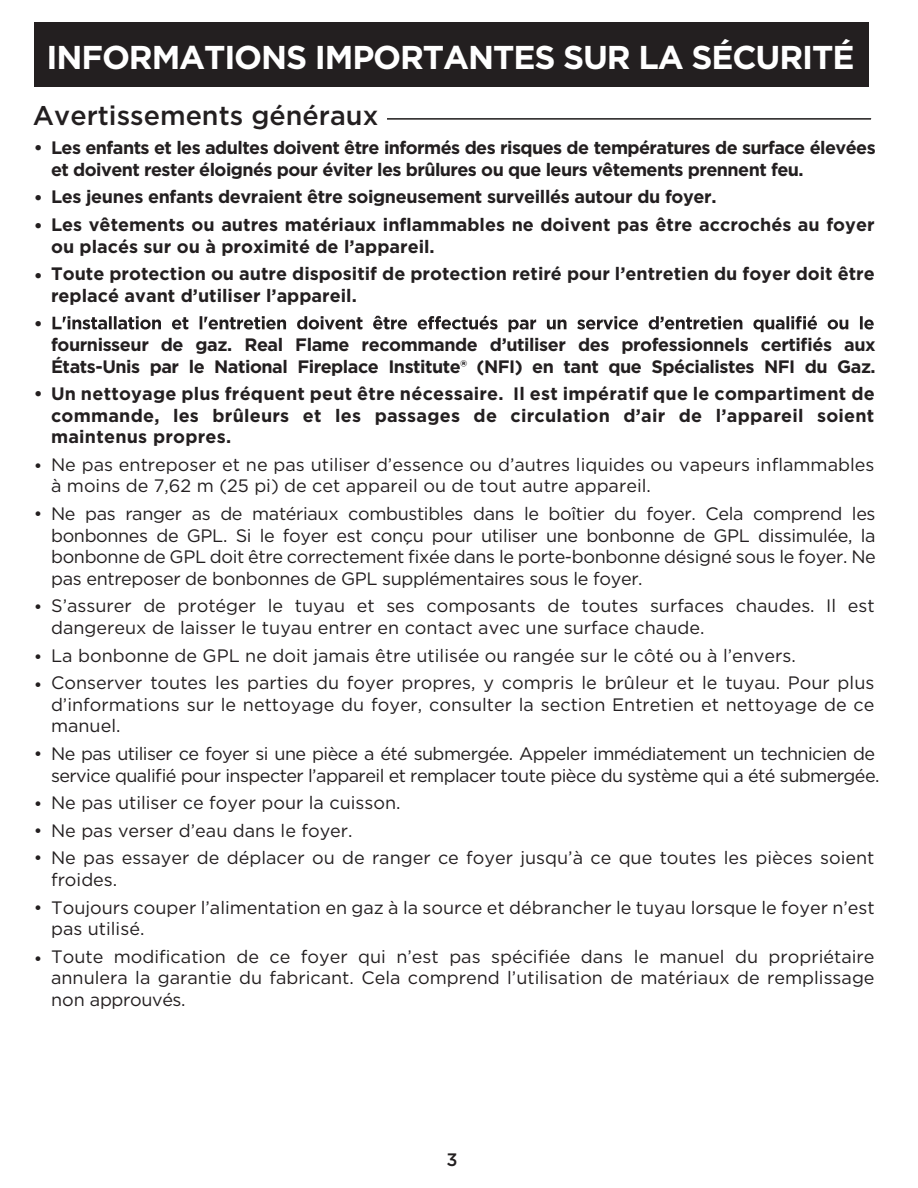
<style>
.page{position:relative;width:918px;height:1188px;background:#fff}
.page>*{position:absolute;margin:0;border:0;box-sizing:border-box;transform-origin:0 0}
.t1{font:700 33px "Gotham";letter-spacing:-.035em;color:#fff}
.t2{font:500 27px "Gotham";color:#231f20}
.t3{font:18px/21.6px "Gotham";color:#231f20}
.t4{font:700 18px/21.6px "Gotham";letter-spacing:-.02em;color:#231f20}
.t5{font:700 18px/27.6px "Gotham";color:#231f20}
.t6{font:18px/21.6px "Gotham";letter-spacing:-.03em;color:#231f20}
.t7{font:500 18px "Gotham";color:#231f20}
</style>
<div class="page">
<div style="left:34px;top:22px;width:834px;height:65px;background:#231f20"></div>
<hr style="left:387px;top:118px;width:484px;height:2px;background:#221f1f">
<svg style="left:53px;top:315px;width:821px;height:17px"></svg>
<h1 class="t1" style="left:47px;top:36px;width:809px">INFORMATIONS IMPORTANTES SUR LA SÉCURITÉ</h1>
<h2 class="t2" style="left:33px;top:98px;width:347px">Avertissements généraux</h2>
<p class="t4" style="left:34px;top:137px;width:10px">•</p>
<p class="t4" style="left:34px;top:184px;width:10px;line-height:27.9px">• •</p>
<p class="t4" style="left:34px;top:264px;width:10px">•</p>
<p class="t4" style="left:34px;top:313px;width:10px">•</p>
<p class="t4" style="left:34px;top:383px;width:10px">•</p>
<p class="t3" style="left:34px;top:454px;width:10px">•</p>
<p class="t3" style="left:34px;top:502px;width:10px">•</p>
<p class="t3" style="left:34px;top:596px;width:10px">•</p>
<p class="t3" style="left:34px;top:642px;width:10px;line-height:28.5px">• •</p>
<p class="t3" style="left:34px;top:743px;width:10px">•</p>
<p class="t3" style="left:34px;top:790px;width:10px;line-height:27px;text-align:justify">• • •</p>
<p class="t3" style="left:34px;top:896px;width:10px">•</p>
<p class="t3" style="left:34px;top:947px;width:10px">•</p>
<p class="t4" style="left:51px;top:137px;width:826px">Les enfants et les adultes doivent être informés des risques de températures de surface élevées et doivent rester éloignés pour éviter les brûlures ou que leurs vêtements prennent feu.</p>
<p class="t5" style="left:51px;top:183px;width:825px">Les jeunes enfants devraient être soigneusement surveillés autour du foyer.<br>Les vêtements ou autres matériaux inflammables ne doivent pas être accrochés au foyer</p>
<p class="t5" style="left:51px;top:232px;width:825px">ou placés sur ou à proximité de l’appareil.<br>Toute protection ou autre dispositif de protection retiré pour l’entretien du foyer doit être</p>
<p class="t5" style="left:51px;top:281px;width:307px">replacé avant d’utiliser l’appareil.</p>
<p class="t4" style="left:51px;top:334px;width:826px">fournisseur de gaz. Real Flame recommande d’utiliser des professionnels certifiés aux<br>États-Unis par le National Fireplace Institute® (NFI) en tant que Spécialistes NFI du Gaz.</p>
<p class="t4" style="left:51px;top:383px;width:825px;text-align:justify">Un nettoyage plus fréquent peut être nécessaire. Il est impératif que le compartiment de commande, les brûleurs et les passages de circulation d’air de l’appareil soient maintenus propres.</p>
<p class="t3" style="left:51px;top:453px;width:825px">Ne pas entreposer et ne pas utiliser d’essence ou d’autres liquides ou vapeurs inflammables à moins de 7,62 m (25 pi) de cet appareil ou de tout autre appareil.</p>
<p class="t3" style="left:51px;top:503px;width:826px;text-align:justify">Ne pas ranger as de matériaux combustibles dans le boîtier du foyer. Cela comprend les bonbonnes de GPL. Si le foyer est conçu pour utiliser une bonbonne de GPL dissimulée, la bonbonne de GPL doit être correctement fixée dans le porte-bonbonne désigné sous le foyer. Ne pas entreposer de bonbonnes de GPL supplémentaires sous le foyer.</p>
<p class="t3" style="left:51px;top:595px;width:825px">S’assurer de protéger le tuyau et ses composants de toutes surfaces chaudes. Il est dangereux de laisser le tuyau entrer en contact avec une surface chaude.</p>
<p class="t3" style="left:51px;top:641px;width:825px;line-height:27.6px">La bonbonne de GPL ne doit jamais être utilisée ou rangée sur le côté ou à l’envers.<br>Conserver toutes les parties du foyer propres, y compris le brûleur et le tuyau. Pour plus</p>
<p class="t3" style="left:51px;top:693px;width:825px">d’informations sur le nettoyage du foyer, consulter la section Entretien et nettoyage de ce manuel.</p>
<p class="t6" style="left:51px;top:743px;width:830px">Ne pas utiliser ce foyer si une pièce a été submergée. Appeler immédiatement un technicien de service qualifié pour inspecter l’appareil et remplacer toute pièce du système qui a été submergée.</p>
<p class="t3" style="left:51px;top:789px;width:825px;line-height:27.6px">Ne pas utiliser ce foyer pour la cuisson.<br>Ne pas verser d’eau dans le foyer.<br>Ne pas essayer de déplacer ou de ranger ce foyer jusqu’à ce que toutes les pièces soient</p>
<p class="t3" style="left:51px;top:865px;width:825px;line-height:27.6px">froides.<br>Toujours couper l’alimentation en gaz à la source et débrancher le tuyau lorsque le foyer n’est</p>
<p class="t3" style="left:51px;top:915px;width:825px;line-height:27.6px">pas utilisé.<br>Toute modification de ce foyer qui n’est pas spécifiée dans le manuel du propriétaire</p>
<p class="t3" style="left:51px;top:967px;width:825px">annulera la garantie du fabricant. Cela comprend l’utilisation de matériaux de remplissage non approuvés.</p>
<p class="t7" style="left:447px;top:1148px;width:13px">3</p>
</div>
